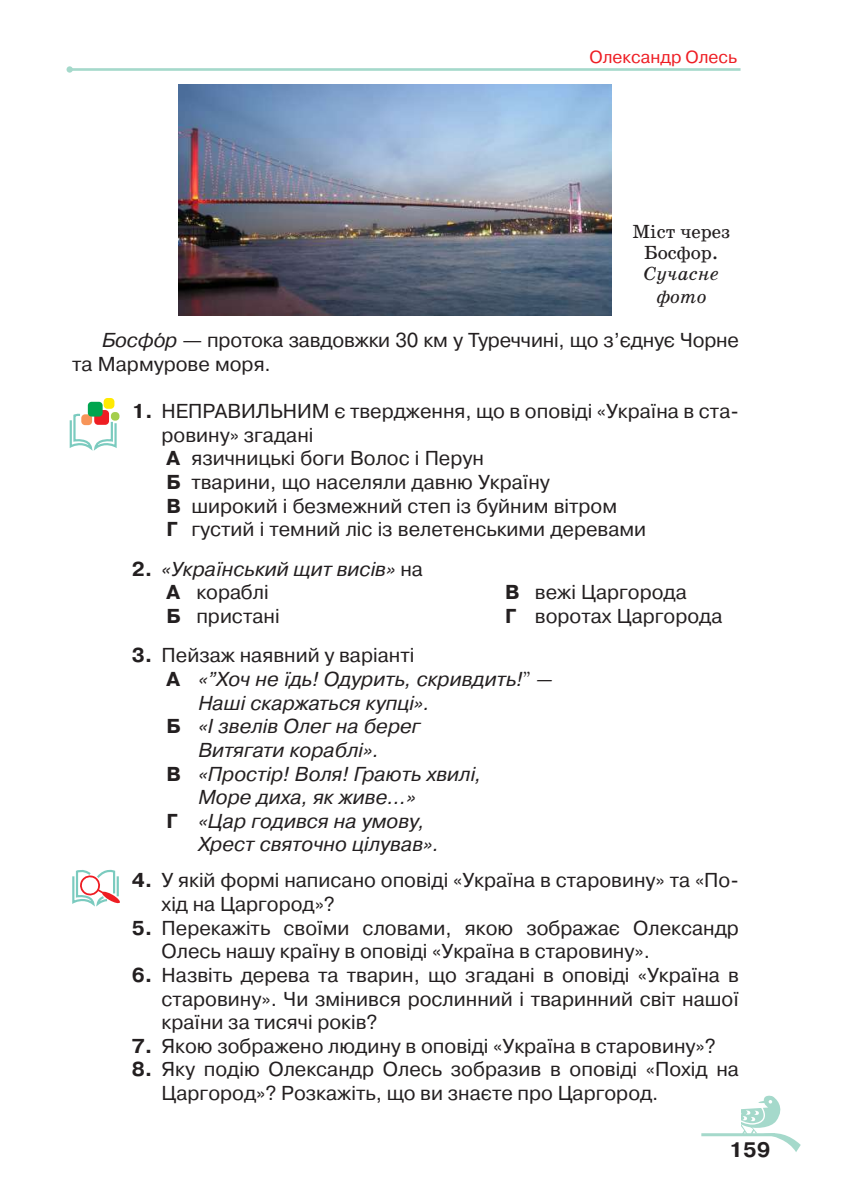
<style>
.page{position:relative;width:844px;height:1191px;background:#fff}
.page>*{position:absolute;margin:0;border:0;box-sizing:border-box;transform-origin:0 0}
.t1{font:700 21px "Pragmatica C";color:#231f20}
.t2{font:20.12px/23.6px "Pragmatica C";color:#231f20}
.t3{font:italic 20.12px/23.6px "Pragmatica C";color:#231f20}
.t4{font:19.25px/21px "School Book C";color:#231f20;text-align:center}
.t5{font:italic 19.25px/22.8px "School Book C";color:#231f20;text-align:center}
.t6{font:17.5px "Pragmatica C";color:#ee1d23}
.s1{font-style:italic}
.s2{font-weight:700}
.s3{font-weight:700;font-style:normal}
.s4{font-style:normal}
.s5{font-family:"Petersburg C";font-style:normal}
</style>
<div class="page">
<hr style="left:701px;top:1133px;width:73px;height:3px;background:#a5d9cb">
<svg style="left:702px;top:1095px;width:98px;height:57px"></svg>
<hr style="left:70px;top:68px;width:670px;height:3px;background:#a5d9cb">
<div style="left:66px;top:66px;width:7px;height:7px;background:#a5d9cb;border-radius:50%"></div>
<div style="left:70px;top:317px;width:670px;height:813px;background:#fff"></div>
<svg style="left:70px;top:413px;width:48px;height:37px"></svg>
<div style="left:94px;top:410px;width:15px;height:15px;background:#ee1d23;border-radius:4px"></div>
<div style="left:81px;top:414px;width:11px;height:11px;background:#f79559;border-radius:4px"></div>
<div style="left:104px;top:398px;width:10px;height:11px;background:#ffea01;border-radius:4px"></div>
<div style="left:111px;top:412px;width:8px;height:8px;background:#a4ce4c;border-radius:4px"></div>
<div style="left:88px;top:402px;width:15px;height:14px;background:#00a54f;border-radius:4px"></div>
<svg style="left:72px;top:870px;width:48px;height:36px"></svg>
<img style="left:178px;top:84px;width:433px;height:231px">
<p class="t6" style="left:589px;top:47px;width:149px">Олександр Олесь</p>
<p class="t4" style="left:632px;top:221px;width:99px">Міст через<br>Босфор.</p>
<p class="t5" style="left:643px;top:262px;width:77px">Сучасне фото</p>
<p class="t2" style="left:72px;top:328px;width:668px;text-indent:30px"><span class="s1">Босфор</span> — протока завдовжки 30 км у Туреччині, що з’єднує Чорне та Мармурове моря.</p>
<p class="t2" style="left:161px;top:399px;width:578px;text-indent:-30px"><span class="s2">1.</span> НЕПРАВИЛЬНИМ є твердження, що в оповіді «Україна в ста&shy;ровину» згадані<br><span class="s2">А</span> язичницькі боги Волос і Перун<br><span class="s2">Б</span> тварини, що населяли давню Україну<br><span class="s2">В</span> широкий і безмежний степ із буйним вітром<br><span class="s2">Г</span> густий і темний ліс із велетенськими деревами</p>
<p class="t3" style="left:166px;top:557px;width:258px;text-indent:-35px"><span class="s3">2.</span> «Український щит висів» <span class="s4">на<br></span><span class="s3">А</span> <span class="s4">кораблі<br></span><span class="s3">Б</span> <span class="s4">пристані</span></p>
<p class="t2" style="left:505px;top:581px;width:219px"><span class="s2">В</span> вежі Царгорода<br><span class="s2">Г</span> воротах Царгорода</p>
<p class="t2" style="left:132px;top:644px;width:284px"><span class="s2">3.</span> Пейзаж наявний у варіанті</p>
<p class="t3" style="left:166px;top:667px;width:387px"><span class="s3">А</span> «”Хоч не їдь! Одурить, скривдить!<span class="s5">”</span> —</p>
<p class="t3" style="left:198px;top:691px;width:233px">Наші скаржаться купці».</p>
<p class="t3" style="left:166px;top:715px;width:255px"><span class="s3">Б</span> «І звелів Олег на берег</p>
<p class="t3" style="left:198px;top:738px;width:182px">Витягати кораблі».</p>
<p class="t3" style="left:166px;top:762px;width:316px"><span class="s3">В</span> «Простір! Воля! Грають хвилі,</p>
<p class="t3" style="left:198px;top:785px;width:219px">Море диха, як живе…»</p>
<p class="t3" style="left:166px;top:809px;width:260px"><span class="s3">Г</span> «Цар годився на умову,</p>
<p class="t3" style="left:198px;top:833px;width:242px">Хрест святочно цілував».</p>
<p class="t2" style="left:161px;top:868px;width:578px;text-indent:-30px"><span class="s2">4.</span> У якій формі написано оповіді «Україна в старовину» та «По&shy;хід на Царгород»?</p>
<p class="t2" style="left:161px;top:916px;width:578px;text-indent:-30px"><span class="s2">5.</span> Перекажіть своїми словами, якою зображає Олександр<br>Олесь нашу країну в оповіді «Україна в старовину».</p>
<p class="t2" style="left:161px;top:963px;width:578px;text-align:justify;text-indent:-30px"><span class="s2">6.</span> Назвіть дерева та тварин, що згадані в оповіді «Україна в старовину». Чи змінився рослинний і тваринний світ нашої країни за тисячі років?</p>
<p class="t2" style="left:132px;top:1034px;width:585px"><span class="s2">7.</span> Якою зображено людину в оповіді «Україна в старовину»?</p>
<p class="t2" style="left:161px;top:1057px;width:578px;text-indent:-30px"><span class="s2">8.</span> Яку подію Олександр Олесь зобразив в оповіді «Похід на<br>Царгород»? Розкажіть, що ви знаєте про Царгород.</p>
<p class="t1" style="left:729px;top:1137px;width:43px">159</p>
</div>
